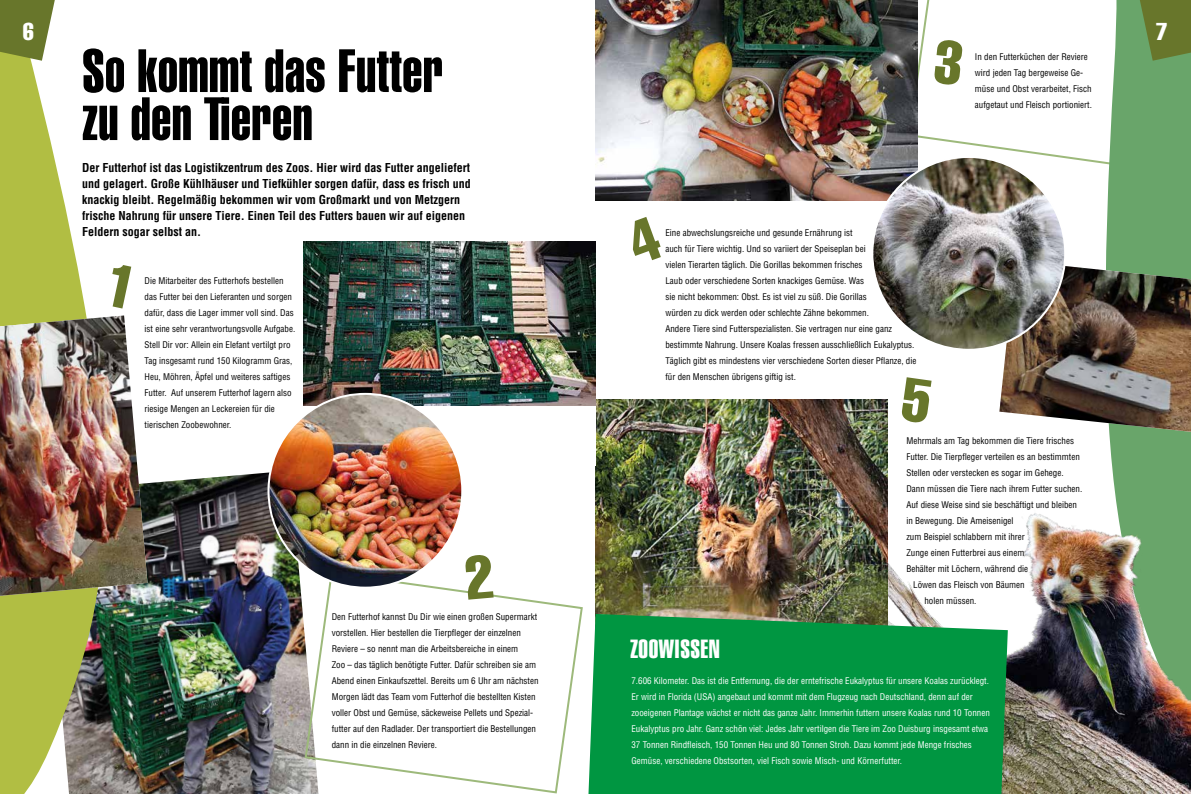
<style>
.page{position:relative;width:1191px;height:794px;background:#fff}
.page>*{position:absolute;margin:0;border:0;box-sizing:border-box;transform-origin:0 0}
.t1{font:60px/48px "Helvetica Extra Compressed";letter-spacing:.01em;color:#000}
.t2{font:25.8px "Helvetica Extra Compressed";letter-spacing:.02em;color:#fff}
.t3{font:extra-condensed 24px "Helvetica";color:#fff}
.t4{font:700 condensed 12px/16px "Helvetica";color:#000}
.t5{font:condensed 9px/16px "Helvetica";color:#000}
.t6{font:condensed 9px/16px "Helvetica";color:#fff}
</style>
<div class="page">
<svg style="left:918px;top:0;width:17px;height:140px"></svg>
<svg style="left:935px;top:0;width:256px;height:491px"></svg>
<img style="left:887px;top:491px;width:304px;height:303px">
<img style="left:595px;top:400px;width:292px;height:214px">
<img style="left:595px;top:0;width:323px;height:201px">
<img style="left:131px;top:472px;width:172px;height:322px">
<svg style="left:0;top:61px;width:131px;height:733px;fill:#b1be43"></svg>
<div style="left:588px;top:614px;width:419px;height:180px;background:#009641"></div>
<svg style="left:0;top:0;width:55px;height:61px;background:#7f8b47"></svg>
<svg style="left:1139px;top:0;width:52px;height:61px;background:#687f37"></svg>
<img style="left:303px;top:241px;width:292px;height:164px">
<img style="left:0;top:315px;width:147px;height:281px">
<img style="left:999px;top:261px;width:192px;height:171px">
<img style="left:872px;top:157px;width:193px;height:193px;border-radius:96px">
<svg style="left:303px;top:581px;width:280px;height:213px"></svg>
<img style="left:268px;top:394px;width:194px;height:193px;border-radius:97px">
<svg style="left:106px;top:263px;width:25px;height:45px"></svg>
<svg style="left:933px;top:39px;width:30px;height:47px"></svg>
<svg style="left:464px;top:581px;width:29px;height:18px"></svg>
<h3 class="t3" style="left:23px;top:16px;width:13px">6</h3>
<h3 class="t3" style="left:1156px;top:16px;width:13px">7</h3>
<h1 class="t1" style="left:82px;top:47px;width:362px">So kommt das Futter zu den Tieren</h1>
<p class="t4" style="left:82px;top:160px;width:390px">Der Futterhof ist das Logistikzentrum des Zoos. Hier wird das Futter angeliefert und gelagert. Große Kühlhäuser und Tiefkühler sorgen dafür, dass es frisch und knackig bleibt. Regelmäßig bekommen wir vom Großmarkt und von Metzgern frische Nahrung für unsere Tiere. Einen Teil des Futters bauen wir auf eigenen Feldern sogar selbst an.</p>
<p class="t5" style="left:145px;top:273px;width:152px">Die Mitarbeiter des Futterhofs bestellen das Futter bei den Lieferanten und sorgen dafür, dass die Lager immer voll sind. Das ist eine sehr verantwortungsvolle Aufgabe.<br>Stell Dir vor: Allein ein Elefant vertilgt pro Tag insgesamt rund 150 Kilogramm Gras, Heu, Möhren, Äpfel und weiteres saftiges Futter. Auf unserem Futterhof lagern also riesige Mengen an Leckereien für die tierischen Zoobewohner.</p>
<p class="t5" style="left:332px;top:609px;width:208px">Den Futterhof kannst Du Dir wie einen großen Supermarkt vorstellen. Hier bestellen die Tierpfleger der einzelnen Reviere – so nennt man die Arbeitsbereiche in einem<br>Zoo – das täglich benötigte Futter. Dafür schreiben sie am Abend einen Einkaufszettel. Bereits um 6 Uhr am nächsten Morgen lädt das Team vom Futterhof die bestellten Kisten voller Obst und Gemüse, säckeweise Pellets und Spezial&shy;futter auf den Radlader. Der transportiert die Bestellungen dann in die einzelnen Reviere.</p>
<p class="t5" style="left:665px;top:225px;width:252px">Eine abwechslungsreiche und gesunde Ernährung ist<br>auch für Tiere wichtig. Und so variiert der Speiseplan bei<br>vielen Tierarten täglich. Die Gorillas bekommen frisches<br>Laub oder verschiedene Sorten knackiges Gemüse. Was<br>sie nicht bekommen: Obst. Es ist viel zu süß. Die Gorillas<br>würden zu dick werden oder schlechte Zähne bekommen.<br>Andere Tiere sind Futterspezialisten. Sie vertragen nur eine ganz bestimmte Nahrung. Unsere Koalas fressen ausschließlich Eukalyptus.<br>Täglich gibt es mindestens vier verschiedene Sorten dieser Pflanze, die für den Menschen übrigens giftig ist.</p>
<p class="t5" style="left:975px;top:49px;width:118px">In den Futterküchen der Reviere wird jeden Tag bergeweise Ge&shy;müse und Obst verarbeitet, Fisch aufgetaut und Fleisch portioniert.</p>
<p class="t5" style="left:906px;top:433px;width:169px">Mehrmals am Tag bekommen die Tiere frisches</p>
<p class="t5" style="left:906px;top:449px;width:175px">Futter. Die Tierpfleger verteilen es an bestimmten</p>
<p class="t5" style="left:906px;top:465px;width:159px">Stellen oder verstecken es sogar im Gehege.</p>
<p class="t5" style="left:906px;top:481px;width:177px">Dann müssen die Tiere nach ihrem Futter suchen.</p>
<p class="t5" style="left:906px;top:497px;width:172px">Auf diese Weise sind sie beschäftigt und bleiben</p>
<p class="t5" style="left:906px;top:513px;width:108px">in Bewegung. Die Ameisenigel</p>
<p class="t5" style="left:906px;top:529px;width:120px">zum Beispiel schlabbern mit ihrer</p>
<p class="t5" style="left:906px;top:545px;width:119px">Zunge einen Futterbrei aus einem</p>
<p class="t5" style="left:906px;top:561px;width:123px">Behälter mit Löchern, während die</p>
<p class="t5" style="left:913px;top:577px;width:113px">Löwen das Fleisch von Bäumen</p>
<p class="t5" style="left:924px;top:593px;width:53px">holen müssen.</p>
<h2 class="t2" style="left:630px;top:633px;width:91px">ZOOWISSEN</h2>
<p class="t6" style="left:631px;top:673px;width:360px">7.606 Kilometer. Das ist die Entfernung, die der erntefrische Eukalyptus für unsere Koalas zurücklegt.<br>Er wird in Florida (USA) angebaut und kommt mit dem Flugzeug nach Deutschland, denn auf der zooeigenen Plantage wächst er nicht das ganze Jahr. Immerhin futtern unsere Koalas rund 10 Tonnen Eukalyptus pro Jahr. Ganz schön viel: Jedes Jahr vertilgen die Tiere im Zoo Duisburg insgesamt etwa 37 Tonnen Rindfleisch, 150 Tonnen Heu und 80 Tonnen Stroh. Dazu kommt jede Menge frisches Gemüse, verschiedene Obstsorten, viel Fisch sowie Misch- und Körnerfutter.</p>
</div>
